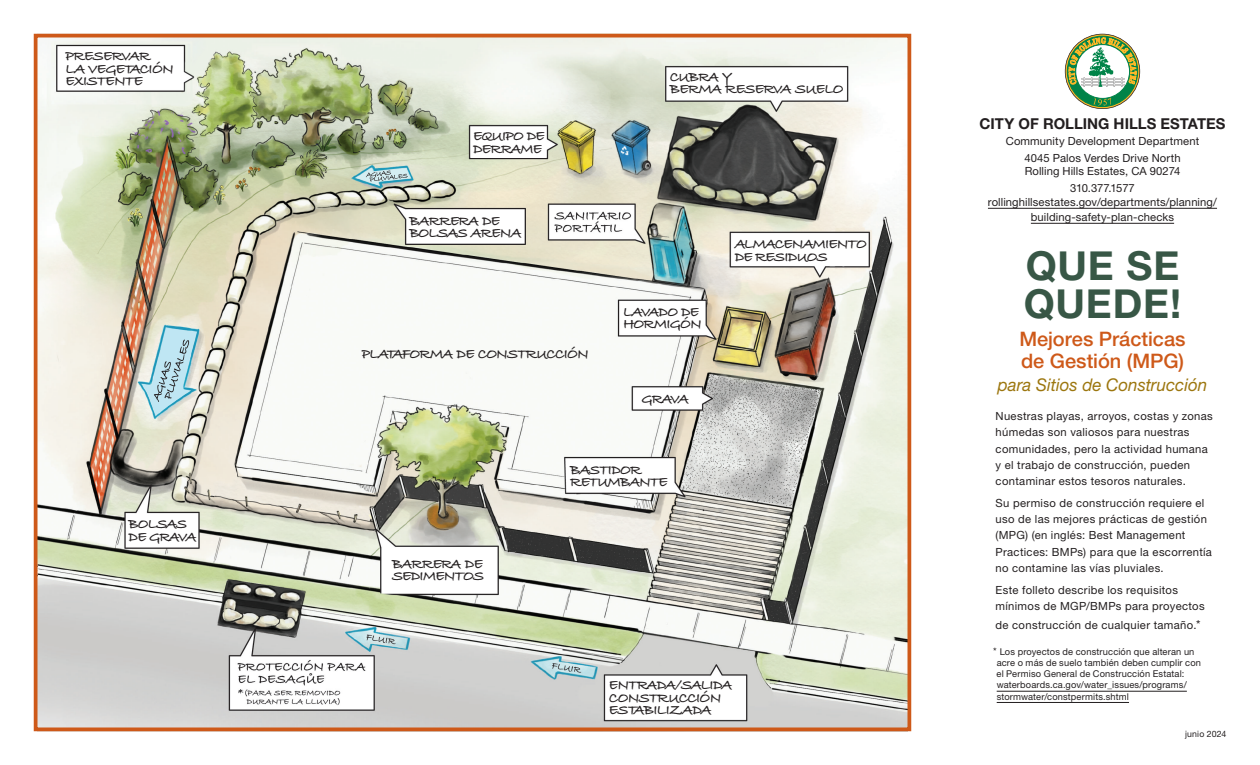
<style>
.page{position:relative;width:1260px;height:765px;background:#fff}
.page>*{position:absolute;margin:0;border:0;box-sizing:border-box;transform-origin:0 0}
.Brochure_title{font:700 40px/37.5px "Helvetica Neue LT Std";letter-spacing:.02em;color:#385746}
.Brochure_deckhead_large{font:500 20px "Helvetica Neue LT Std";color:#ce5919}
.Brochure_deckhead_large-2{font:italic 17.5px "Helvetica Neue LT Std";color:#9c760e}
.Subhead{font:700 15px "Helvetica Neue LT Std";letter-spacing:.005em;color:#231f20}
.t1{font:700 14.88px/12.4px "Bradley Hand ITC Std";letter-spacing:-.05em;color:#231f20}
.t2{font:700 14.88px/12.4px "Bradley Hand ITC Std";letter-spacing:-.07em;color:#231f20}
.Subhead-2{font:11.25px/16.2px "Helvetica Neue LT Std";letter-spacing:.03em;color:#231f20}
.Subhead-3{font:11.25px/13.8px "Helvetica Neue LT Std";letter-spacing:.01em;color:#231f20}
.t3{font:9.38px/11.2px "Helvetica Neue LT Std";letter-spacing:.015em;color:#231f20}
.Subhead-4{font:8.75px "Helvetica Neue LT Std";letter-spacing:.015em;color:#231f20}
.s1{font-size:12.5px}
.s2{font-size:10.25px}
</style>
<div class="page">
<hr style="left:997px;top:691px;width:190px;height:1px;background:#231f20">
<hr style="left:997px;top:702px;width:132px;height:1px;background:#231f20">
<img style="left:39px;top:39px;width:867px;height:687px">
<div style="left:471px;top:127px;width:75px;height:31px;background:#fff"></div>
<div style="left:408px;top:211px;width:116px;height:31px;background:#fff"></div>
<div style="left:127px;top:514px;width:70px;height:32px;background:#fff"></div>
<div style="left:383px;top:550px;width:110px;height:41px;background:#fff"></div>
<div style="left:636px;top:390px;width:60px;height:18px;background:#fff"></div>
<div style="left:622px;top:305px;width:81px;height:28px;background:#fff"></div>
<div style="left:611px;top:679px;width:132px;height:39px;background:#fff"></div>
<div style="left:62px;top:49px;width:117px;height:38px;background:#fff"></div>
<div style="left:668px;top:70px;width:177px;height:27px;background:#fff"></div>
<div style="left:733px;top:235px;width:134px;height:30px;background:#fff"></div>
<svg style="left:356px;top:168px;width:55px;height:17px"></svg>
<svg style="left:142px;top:328px;width:54px;height:87px;background:#b4d3d8"></svg>
<div style="left:34px;top:34px;width:877px;height:697px;border:4px solid #ce5919"></div>
<svg style="left:1065px;top:34px;width:75px;height:75px"></svg>
<hr style="left:988px;top:208px;width:229px;height:1px;background:#231f20">
<hr style="left:1031px;top:223px;width:143px;height:1px;background:#231f20">
<p class="t1" style="left:66px;top:51px;width:110px">PRESERVAR<br>LA VEGETACIÓN<br>EXISTENTE</p>
<p class="t2" style="left:129px;top:519px;width:69px">BOLSAS<br>DE GRAVA</p>
<p class="t1" style="left:473px;top:131px;width:73px">EQUIPO DE<br>DERRAME</p>
<p class="t1" style="left:409px;top:215px;width:114px">BARRERA DE<br>BOLSAS ARENA</p>
<p class="t1" style="left:362px;top:348px;width:229px">PLATAFORMA DE CONSTRUCCIÓN</p>
<p class="t1" style="left:670px;top:71px;width:175px">CUBRA Y<br>BERMA RESERVA SUELO</p>
<p class="t1" style="left:623px;top:306px;width:80px">LAVADO DE<br>HORMIGÓN</p>
<p class="t1" style="left:641px;top:393px;width:49px">GRAVA</p>
<p class="t1" style="left:735px;top:239px;width:134px">ALMACENAMIENTO<br>DE RESIDUOS</p>
<p class="t1" style="left:392px;top:558px;width:94px">BARRERA DE<br>SEDIMENTOS</p>
<p class="t1" style="left:570px;top:464px;width:99px">BASTIDOR<br>RETUMBANTE</p>
<p class="t1" style="left:609px;top:680px;width:125px">ENTRADA/SALIDA<br>CONSTRUCCIÓN<br>ESTABILIZADA</p>
<p class="Subhead" style="left:980px;top:114px;width:247px">CITY OF ROLLING HILLS ESTATES</p>
<p class="Subhead-3" style="left:1006px;top:134px;width:195px">Community Development Department</p>
<p class="Subhead-3" style="left:1024px;top:151px;width:158px">4045 Palos Verdes Drive North<br>Rolling Hills Estates, CA 90274</p>
<p class="Subhead-3" style="left:988px;top:181px;width:231px;text-align:center">310.377.1577 rollinghillsestates.gov/departments/planning/</p>
<p class="Subhead-3" style="left:1031px;top:210px;width:145px">building-safety-plan-checks</p>
<p class="Brochure_title" style="left:1024px;top:246px;width:159px">QUE SE<br>QUEDE!</p>
<p class="Brochure_deckhead_large" style="left:1019px;top:327px;width:168px">Mejores Prácticas</p>
<p class="Brochure_deckhead_large" style="left:1021px;top:349px;width:164px">de Gestión (MPG)</p>
<p class="Brochure_deckhead_large-2" style="left:998px;top:374px;width:211px">para Sitios de Construcción</p>
<p class="Subhead-2" style="left:996px;top:408px;width:219px">Nuestras playas, arroyos, costas y zonas húmedas son valiosos para nuestras comunidades, pero la actividad humana y el trabajo de construcción, pueden contaminar estos tesoros naturales.</p>
<p class="Subhead-2" style="left:996px;top:495px;width:218px">Su permiso de construcción requiere el uso de las mejores prácticas de gestión (MPG) (en inglés: Best Management Practices: BMPs) para que la escorrentía no contamine las vías pluviales.</p>
<p class="Subhead-2" style="left:996px;top:581px;width:211px">Este folleto describe los requisitos mínimos de MGP/BMPs para proyectos</p>
<p class="Subhead-2" style="left:996px;top:616px;width:206px">de construcción de cualquier tamaño.<span class="s1">*</span></p>
<p class="t3" style="left:997px;top:645px;width:206px;text-indent:-3px"><span class="s2">*</span> Los proyectos de construcción que alteran un acre o más de suelo también deben cumplir con el Permiso General de Construcción Estatal: waterboards.ca.gov/water_issues/programs/ stormwater/constpermits.shtml</p>
<p class="Subhead-4" style="left:1185px;top:729px;width:43px">junio 2024</p>
</div>
